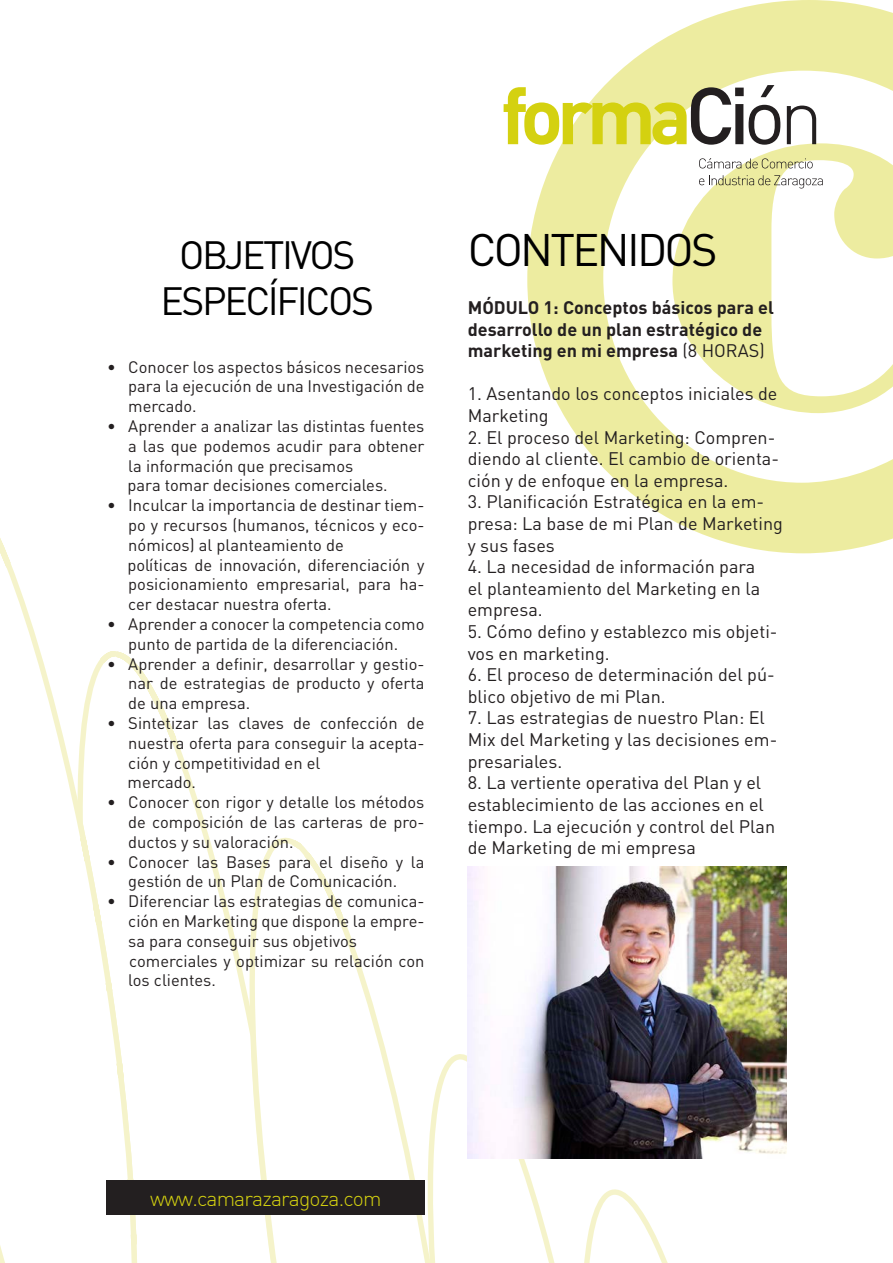
<style>
.page{position:relative;width:893px;height:1263px;background:#fff}
.page>*{position:absolute;margin:0;border:0;box-sizing:border-box;transform-origin:0 0}
.t1{font:45px "DIN";letter-spacing:-.06em;color:#000}
.t2{font:39px "DIN";letter-spacing:-.06em;color:#000}
.t3{font:300 21px "DIN";letter-spacing:-.04em;color:#d4d110}
.t4{font:18px/21.6px "DIN";color:#231f20}
.t5{font:700 18px/21.6px "DIN";color:#231f20}
.t6{font:16.5px/19.8px "DIN";color:#231f20;text-align:justify}
.s1{font-weight:400}
</style>
<div class="page">
<svg style="left:377px;top:1040px;width:291px;height:223px"></svg>
<svg style="left:181px;top:751px;width:139px;height:512px"></svg>
<svg style="left:0;top:538px;width:181px;height:725px"></svg>
<svg style="left:527px;top:0;width:366px;height:553px"></svg>
<div style="left:106px;top:1180px;width:319px;height:35px;background:#231f20"></div>
<svg style="left:699px;top:158px;width:114px;height:10px"></svg>
<svg style="left:699px;top:175px;width:124px;height:14px"></svg>
<svg style="left:504px;top:85px;width:276px;height:60px"></svg>
<svg style="left:787px;top:106px;width:29px;height:38px"></svg>
<img style="left:468px;top:866px;width:319px;height:293px">
<p class="t2" style="left:179px;top:230px;width:178px">OBJETIVOS</p>
<p class="t2" style="left:161px;top:277px;width:215px">ESPECÍFICOS</p>
<p class="t6" style="left:128px;top:356px;width:298px;text-indent:-21px">• Conocer los aspectos básicos necesarios para la ejecución de una Investigación de mercado.</p>
<p class="t6" style="left:128px;top:416px;width:298px;text-indent:-21px">• Aprender a analizar las distintas fuentes a las que podemos acudir para obtener la información que precisamos</p>
<p class="t6" style="left:128px;top:475px;width:262px">para tomar decisiones comerciales.</p>
<p class="t6" style="left:128px;top:495px;width:298px;text-indent:-21px">• Inculcar la importancia de destinar tiem&shy;po y recursos (humanos, técnicos y eco&shy;nómicos) al planteamiento de</p>
<p class="t6" style="left:128px;top:554px;width:298px">políticas de innovación, diferenciación y posicionamiento empresarial, para ha&shy;cer destacar nuestra oferta.</p>
<p class="t6" style="left:107px;top:614px;width:319px;text-align:center">• Aprender a conocer la competencia como punto de partida de la diferenciación.</p>
<p class="t6" style="left:128px;top:653px;width:298px;text-indent:-21px">• Aprender a definir, desarrollar y gestio&shy;nar de estrategias de producto y oferta de una empresa.</p>
<p class="t6" style="left:128px;top:713px;width:298px;text-indent:-21px">• Sintetizar las claves de confección de nuestra oferta para conseguir la acepta&shy;ción y competitividad en el</p>
<p class="t6" style="left:128px;top:772px;width:70px">mercado.</p>
<p class="t6" style="left:128px;top:792px;width:298px;text-indent:-21px">• Conocer con rigor y detalle los métodos de composición de las carteras de pro&shy;ductos y su valoración.</p>
<p class="t6" style="left:107px;top:851px;width:319px;text-align:center">• Conocer las Bases para el diseño y la gestión de un Plan de Comunicación.</p>
<p class="t6" style="left:128px;top:891px;width:298px;text-indent:-21px">• Diferenciar las estrategias de comunica&shy;ción en Marketing que dispone la empre&shy;sa para conseguir sus objetivos</p>
<p class="t6" style="left:128px;top:950px;width:298px">comerciales y optimizar su relación con los clientes.</p>
<p class="t1" style="left:468px;top:222px;width:251px">CONTENIDOS</p>
<p class="t5" style="left:468px;top:296px;width:308px">MÓDULO 1: Conceptos básicos para el desarrollo de un plan estratégico de marketing en mi empresa <span class="s1">(8 HORAS)</span></p>
<p class="t4" style="left:468px;top:383px;width:311px">1. Asentando los conceptos iniciales de<br>Marketing</p>
<p class="t4" style="left:468px;top:426px;width:313px">2. El proceso del Marketing: Compren&shy;diendo al cliente. El cambio de orienta&shy;ción y de enfoque en la empresa.</p>
<p class="t4" style="left:468px;top:491px;width:317px">3. Planificación Estratégica en la em&shy;presa: La base de mi Plan de Marketing y sus fases</p>
<p class="t4" style="left:468px;top:556px;width:294px">4. La necesidad de información para el planteamiento del Marketing en la empresa.</p>
<p class="t4" style="left:468px;top:620px;width:311px">5. Cómo defino y establezco mis objeti&shy;vos en marketing.</p>
<p class="t4" style="left:468px;top:664px;width:309px">6. El proceso de determinación del pú&shy;blico objetivo de mi Plan.</p>
<p class="t4" style="left:468px;top:707px;width:311px">7. Las estrategias de nuestro Plan: El<br>Mix del Marketing y las decisiones em&shy;presariales.</p>
<p class="t4" style="left:468px;top:772px;width:309px">8. La vertiente operativa del Plan y el establecimiento de las acciones en el tiempo. La ejecución y control del Plan</p>
<p class="t4" style="left:468px;top:836px;width:230px">de Marketing de mi empresa</p>
<p class="t3" style="left:150px;top:1185px;width:233px">www.camarazaragoza.com</p>
</div>
